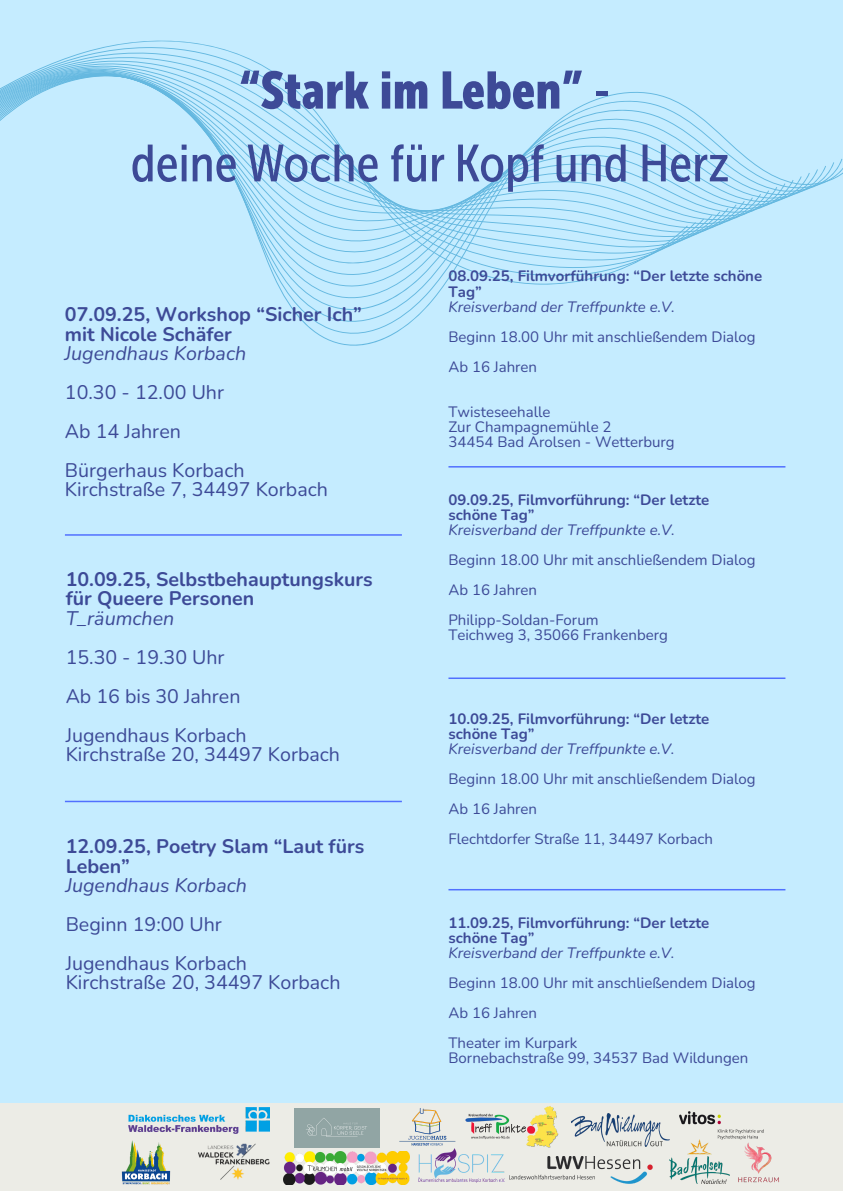
<style>
.page{position:relative;width:843px;height:1191px;background:#fff}
.page>*{position:absolute;margin:0;border:0;box-sizing:border-box;transform-origin:0 0}
.t1{font:52px/72.7px "Museo Sans Cond 500";color:#3d4a97;text-align:center}
.t2{font:19.6px/19.4px "Nunito";color:#3d4a97}
.t3{font:700 19.6px/19.4px "Nunito";color:#3d4a97}
.t4{font:15px "Nunito";color:#3d4a97}
.t5{font:700 15px/15px "Nunito";color:#3d4a97}
.t6{font:italic 15px "Nunito";color:#3d4a97}
.s1{font-family:"Museo Sans Cond 900"}
.s2{font-weight:400;font-style:italic}
</style>
<div class="page">
<div style="left:0;top:0;width:842px;height:1190px;background:#c5ecff"></div>
<svg style="left:0;top:40px;width:692px;height:496px"></svg>
<hr style="left:65px;top:534px;width:337px;height:1px;background:#5170ff">
<hr style="left:65px;top:800px;width:337px;height:2px;background:#5170ff">
<div style="left:0;top:1102px;width:842px;height:88px;background:#ecece6"></div>
<hr style="left:448px;top:466px;width:337px;height:1px;background:#5170ff">
<hr style="left:448px;top:677px;width:337px;height:2px;background:#5170ff">
<hr style="left:448px;top:888px;width:337px;height:2px;background:#5170ff">
<img style="left:399px;top:1108px;width:57px;height:38px">
<img style="left:418px;top:1148px;width:86px;height:34px">
<img style="left:283px;top:1151px;width:126px;height:33px">
<img style="left:461px;top:1106px;width:98px;height:44px">
<img style="left:571px;top:1113px;width:97px;height:33px">
<img style="left:121px;top:1140px;width:50px;height:45px">
<img style="left:129px;top:1107px;width:141px;height:26px">
<img style="left:199px;top:1143px;width:71px;height:36px">
<img style="left:294px;top:1108px;width:85px;height:39px">
<img style="left:509px;top:1156px;width:143px;height:28px">
<img style="left:668px;top:1139px;width:61px;height:44px">
<img style="left:738px;top:1142px;width:41px;height:41px">
<img style="left:679px;top:1111px;width:85px;height:28px">
<h2 class="t1" style="left:131px;top:55px;width:600px"><span class="s1">“Stark im Leben”</span> -<br>deine Woche für Kopf und Herz</h2>
<p class="t3" style="left:65px;top:305px;width:298px">07.09.25, Workshop “Sicher Ich” mit Nicole Schäfer<br><span class="s2">Jugendhaus Korbach</span></p>
<h1 class="t2" style="left:65px;top:383px;width:161px">10.30 - 12.00 Uhr</h1>
<h2 class="t2" style="left:65px;top:422px;width:117px">Ab 14 Jahren</h2>
<h2 class="t2" style="left:65px;top:460px;width:264px">Bürgerhaus Korbach<br>Kirchstraße 7, 34497 Korbach</h2>
<h2 class="t3" style="left:66px;top:569px;width:308px">10.09.25, Selbstbehauptungskurs für Queere Personen<br><span class="s2">T_räumchen</span></h2>
<p class="t2" style="left:66px;top:647px;width:160px">15.30 - 19.30 Uhr</p>
<p class="t2" style="left:66px;top:686px;width:176px">Ab 16 bis 30 Jahren</p>
<p class="t2" style="left:66px;top:725px;width:276px">Jugendhaus Korbach<br>Kirchstraße 20, 34497 Korbach</p>
<p class="t3" style="left:66px;top:836px;width:300px">12.09.25, Poetry Slam “Laut fürs<br>Leben”<br><span class="s2">Jugendhaus Korbach</span></p>
<p class="t2" style="left:66px;top:914px;width:158px">Beginn 19:00 Uhr</p>
<p class="t2" style="left:66px;top:953px;width:276px">Jugendhaus Korbach<br>Kirchstraße 20, 34497 Korbach</p>
<p class="t5" style="left:448px;top:269px;width:315px">08.09.25, Filmvorführung: “Der letzte schöne<br>Tag”</p>
<p class="t6" style="left:448px;top:296px;width:228px">Kreisverband der Treffpunkte e.V.</p>
<p class="t4" style="left:448px;top:326px;width:308px">Beginn 18.00 Uhr mit anschließendem Dialog</p>
<p class="t4" style="left:448px;top:356px;width:90px">Ab 16 Jahren</p>
<p class="t4" style="left:448px;top:401px;width:104px">Twisteseehalle</p>
<p class="t4" style="left:448px;top:416px;width:164px">Zur Champagnemühle 2</p>
<p class="t4" style="left:448px;top:431px;width:228px">34454 Bad Arolsen - Wetterburg</p>
<p class="t5" style="left:448px;top:492px;width:262px">09.09.25, Filmvorführung: “Der letzte schöne Tag”</p>
<p class="t6" style="left:448px;top:519px;width:228px">Kreisverband der Treffpunkte e.V.</p>
<p class="t4" style="left:448px;top:549px;width:308px">Beginn 18.00 Uhr mit anschließendem Dialog</p>
<p class="t4" style="left:448px;top:579px;width:90px">Ab 16 Jahren</p>
<h2 class="t4" style="left:448px;top:609px;width:151px">Philipp-Soldan-Forum</h2>
<h2 class="t4" style="left:448px;top:624px;width:221px">Teichweg 3, 35066 Frankenberg</h2>
<h2 class="t5" style="left:448px;top:711px;width:262px">10.09.25, Filmvorführung: “Der letzte schöne Tag”</h2>
<h2 class="t6" style="left:448px;top:738px;width:228px">Kreisverband der Treffpunkte e.V.</h2>
<p class="t4" style="left:448px;top:768px;width:308px">Beginn 18.00 Uhr mit anschließendem Dialog</p>
<p class="t4" style="left:448px;top:798px;width:90px">Ab 16 Jahren</p>
<p class="t4" style="left:448px;top:828px;width:266px">Flechtdorfer Straße 11, 34497 Korbach</p>
<p class="t5" style="left:448px;top:915px;width:262px">11.09.25, Filmvorführung: “Der letzte schöne Tag”</p>
<p class="t6" style="left:448px;top:942px;width:228px">Kreisverband der Treffpunkte e.V.</p>
<p class="t4" style="left:448px;top:972px;width:308px">Beginn 18.00 Uhr mit anschließendem Dialog</p>
<p class="t4" style="left:448px;top:1002px;width:90px">Ab 16 Jahren</p>
<p class="t4" style="left:448px;top:1032px;width:130px">Theater im Kurpark</p>
<h2 class="t4" style="left:448px;top:1047px;width:301px">Bornebachstraße 99, 34537 Bad Wildungen</h2>
</div>
